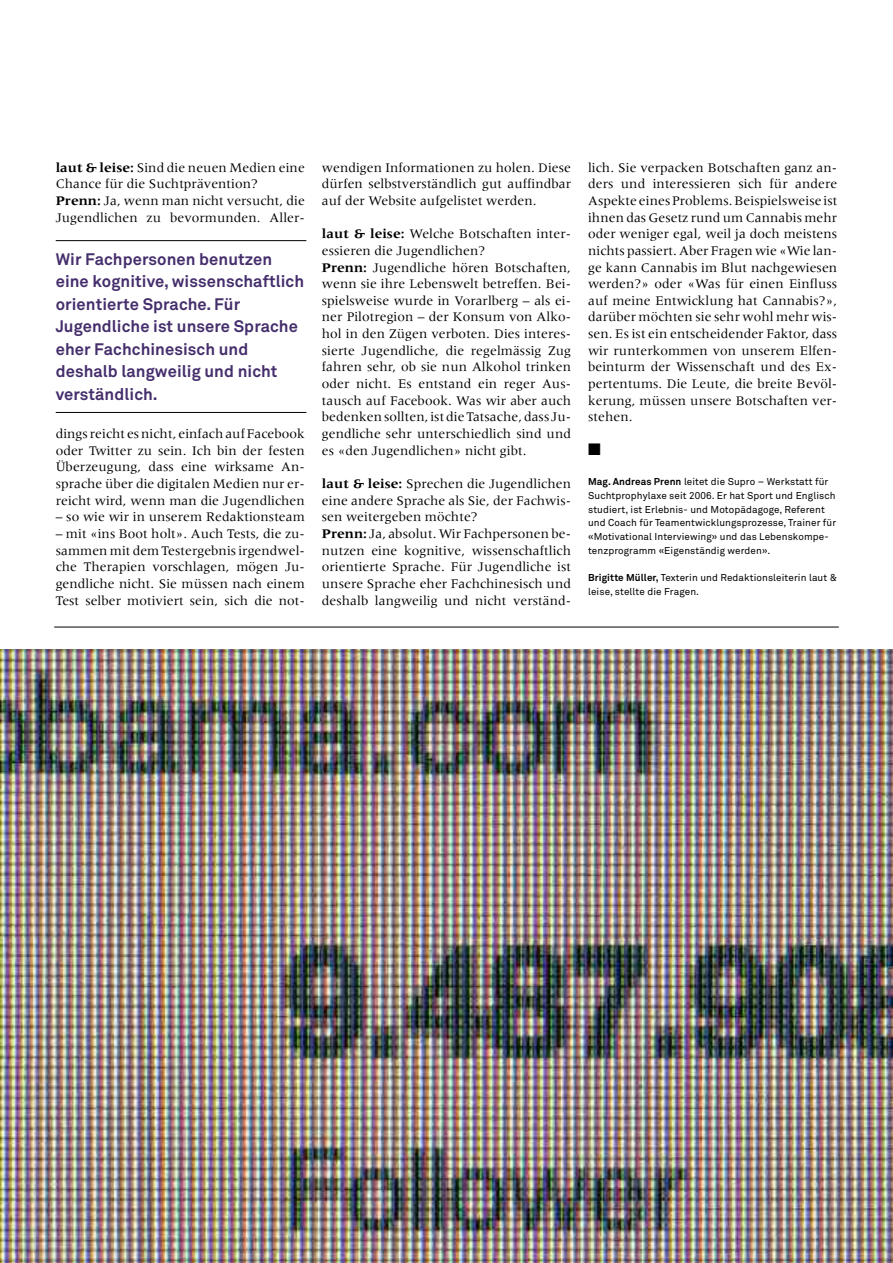
<style>
.page{position:relative;width:893px;height:1263px;background:#fff}
.page>*{position:absolute;margin:0;border:0;box-sizing:border-box;transform-origin:0 0}
.t1{font:16.65px "Zapf Dingbats";color:#000}
.t2{font:700 16.5px/22.5px "Akkurat";letter-spacing:.005em;color:#452e6c}
.t3{font:13.65px/16.6px "Meridien";letter-spacing:.005em;color:#000;text-align:justify}
.t4{font:9.9px/13.6px "Akkurat";letter-spacing:.01em;color:#000}
.s1{font-weight:700}
</style>
<div class="page">
<hr style="left:54px;top:627px;width:785px;height:1px;background:#000">
<img style="left:0;top:650px;width:893px;height:613px">
<hr style="left:56px;top:240px;width:250px;height:1px;background:#000">
<hr style="left:56px;top:412px;width:250px;height:1px;background:#000">
<p class="t3" style="left:56px;top:160px;width:251px;text-align:left"><span class="s1">laut &amp; leise:</span> Sind die neuen Medien eine Chance für die Suchtprävention?<br><span class="s1">Prenn:</span> Ja, wenn man nicht versucht, die Jugendlichen zu bevormunden. Aller-</p>
<p class="t2" style="left:56px;top:249px;width:250px">Wir Fachpersonen benutzen eine kognitive, wissenschaftlich orientierte Sprache. Für<br>Jugendliche ist unsere Sprache eher Fachchinesisch und deshalb langweilig und nicht verständlich.</p>
<p class="t3" style="left:56px;top:426px;width:251px">dingsreicht esnicht, einfachauf Facebook oder Twitter zu sein. Ich bin der festen Überzeugung, dass eine wirksame An&shy;sprache über die digitalen Medien nur er&shy;reicht wird, wenn man die Jugendlichen</p>
<p class="t3" style="left:56px;top:510px;width:251px">– so wie wir in unserem Redaktionsteam</p>
<p class="t3" style="left:56px;top:526px;width:251px">– mit «ins Boot holt». Auch Tests, die zu&shy;sammen mit dem Testergebnis irgendwel&shy;che Therapien vorschlagen, mögen Ju&shy;gendliche nicht. Sie müssen nach einem Test selber motiviert sein, sich die not-</p>
<p class="t3" style="left:322px;top:160px;width:251px">wendigen Informationen zu holen. Diese dürfen selbstverständlich gut auffindbar auf der Website aufgelistet werden.</p>
<p class="t3" style="left:322px;top:227px;width:251px;text-align:left"><span class="s1">laut &amp; leise:</span> Welche Botschaften inter&shy;essieren die Jugendlichen?<br><span class="s1">Prenn:</span> Jugendliche hören Botschaften, wenn sie ihre Lebenswelt betreffen. Bei&shy;spielsweise wurde in Vorarlberg – als ei&shy;ner Pilotregion – der Konsum von Alko&shy;hol in den Zügen verboten. Dies interes&shy;sierte Jugendliche, die regelmässig Zug fahren sehr, ob sie nun Alkohol trinken oder nicht. Es entstand ein reger Aus&shy;tausch auf Facebook. Was wir aber auch bedenkensollten, ist die Tatsache, dass Ju&shy;gendliche sehr unterschiedlich sind und es «den Jugendlichen» nicht gibt.</p>
<p class="t3" style="left:322px;top:476px;width:251px;text-align:left"><span class="s1">laut &amp; leise:</span> Sprechen die Jugendlichen eine andere Sprache als Sie, der Fachwis&shy;sen weitergeben möchte?<br><span class="s1">Prenn:</span> Ja, absolut. Wir Fachpersonen be&shy;nutzen eine kognitive, wissenschaftlich orientierte Sprache. Für Jugendliche ist unsere Sprache eher Fachchinesisch und deshalb langweilig und nicht verständ-</p>
<p class="t3" style="left:588px;top:160px;width:251px">lich. Sie verpacken Botschaften ganz an&shy;ders und interessieren sich für andere Aspekte einesProblems.Beispielsweise ist ihnen das Gesetz rund um Cannabis mehr oder weniger egal, weil ja doch meistens nichts passiert. Aber Fragen wie «Wie lan&shy;ge kann Cannabis im Blut nachgewiesen werden?» oder «Was für einen Einfluss auf meine Entwicklung hat Cannabis?», darüber möchten sie sehr wohl mehr wis&shy;sen. Es ist ein entscheidender Faktor, dass wir runterkommen von unserem Elfen&shy;beinturm der Wissenschaft und des Ex&shy;pertentums. Die Leute, die breite Bevöl&shy;kerung, müssen unsere Botschaften ver&shy;stehen.</p>
<p class="t1" style="left:588px;top:439px;width:14px">■</p>
<p class="t4" style="left:588px;top:476px;width:250px"><span class="s1">Mag. Andreas Prenn</span> leitet die Supro – Werkstatt für Suchtprophylaxe seit 2006. Er hat Sport und Englisch studiert, ist Erlebnis- und Motopädagoge, Referent und Coach für Teamentwicklungsprozesse, Trainer für «Motivational Interviewing» und das Lebenskompe&shy;tenzprogramm «Eigenständig werden».</p>
<p class="t4" style="left:588px;top:572px;width:250px"><span class="s1">Brigitte Müller,</span> Texterin und Redaktionsleiterin laut &amp; leise, stellte die Fragen.</p>
</div>
